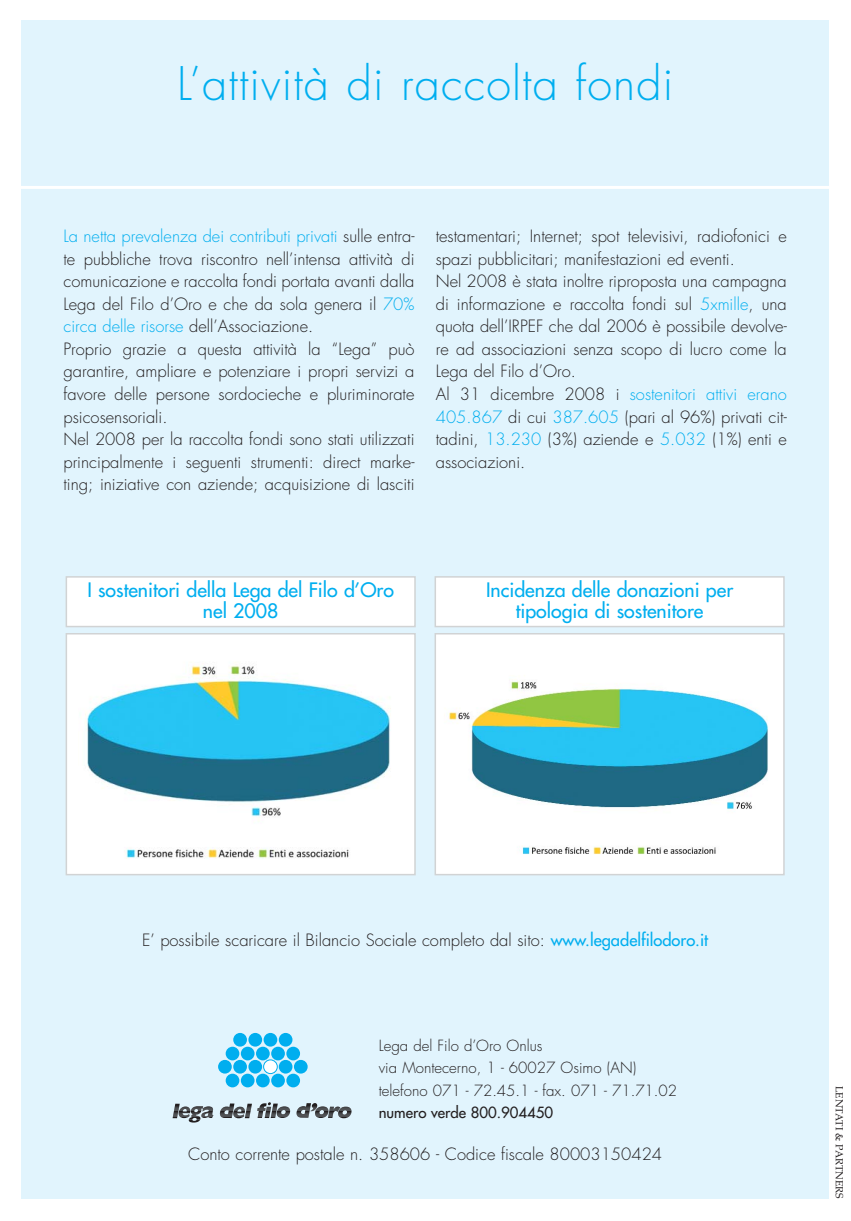
<style>
.page{position:relative;width:851px;height:1221px;background:#fff}
.page>*{position:absolute;margin:0;border:0;box-sizing:border-box;transform-origin:0 0}
.t1{font:300 45px "Futura";letter-spacing:.025em;color:#00aeef}
.t2{font:19.35px/20.4px "Futura";color:#00aeef;text-align:center}
.t3{font:300 16.5px/22.5px "Futura";color:#231f20}
.t4{font:300 15px/22.5px "Futura";color:#231f20}
.t5{font:15px "Futura";color:#231f20}
.t6{font:10.5px "Palatino";color:#231f20}
.s1{color:#00aeef}
.s2{font-weight:400;color:#00aeef}
</style>
<div class="page">
<div style="left:22px;top:20px;width:806px;height:1178px;background:#e1f4fd"></div>
<hr style="left:19px;top:186px;width:809px;height:3px;background:#fff">
<div style="left:218px;top:1059px;width:14px;height:14px;background:#00aeef;border-radius:50%"></div>
<div style="left:233px;top:1059px;width:14px;height:14px;background:#00aeef;border-radius:50%"></div>
<div style="left:248px;top:1059px;width:14px;height:14px;background:#00aeef;border-radius:50%"></div>
<div style="left:263px;top:1059px;width:14px;height:14px;background:#fff;border:1px solid #00aeef;border-radius:50%"></div>
<div style="left:279px;top:1059px;width:13px;height:14px;background:#00aeef;border-radius:50%"></div>
<div style="left:294px;top:1059px;width:13px;height:14px;background:#00aeef;border-radius:50%"></div>
<div style="left:226px;top:1073px;width:13px;height:14px;background:#00aeef;border-radius:50%"></div>
<div style="left:241px;top:1073px;width:13px;height:14px;background:#00aeef;border-radius:50%"></div>
<div style="left:256px;top:1073px;width:14px;height:14px;background:#00aeef;border-radius:50%"></div>
<div style="left:271px;top:1073px;width:14px;height:14px;background:#00aeef;border-radius:50%"></div>
<div style="left:286px;top:1073px;width:14px;height:14px;background:#00aeef;border-radius:50%"></div>
<div style="left:233px;top:1032px;width:14px;height:14px;background:#00aeef;border-radius:50%"></div>
<div style="left:248px;top:1032px;width:14px;height:14px;background:#00aeef;border-radius:50%"></div>
<div style="left:263px;top:1032px;width:14px;height:14px;background:#00aeef;border-radius:50%"></div>
<div style="left:279px;top:1032px;width:13px;height:14px;background:#00aeef;border-radius:50%"></div>
<div style="left:226px;top:1046px;width:13px;height:14px;background:#00aeef;border-radius:50%"></div>
<div style="left:241px;top:1046px;width:13px;height:14px;background:#00aeef;border-radius:50%"></div>
<div style="left:256px;top:1046px;width:14px;height:14px;background:#00aeef;border-radius:50%"></div>
<div style="left:271px;top:1046px;width:14px;height:14px;background:#00aeef;border-radius:50%"></div>
<div style="left:286px;top:1046px;width:14px;height:14px;background:#00aeef;border-radius:50%"></div>
<svg style="left:172px;top:1102px;width:179px;height:20px"></svg>
<div style="left:66px;top:633px;width:349px;height:241px;background:#fff"></div>
<img style="left:85px;top:662px;width:306px;height:197px">
<div style="left:66px;top:633px;width:349px;height:242px;border:2px solid #d1d3d4"></div>
<div style="left:66px;top:577px;width:349px;height:49px;background:#fff"></div>
<div style="left:66px;top:576px;width:349px;height:51px;border:2px solid #d1d3d4"></div>
<div style="left:435px;top:633px;width:348px;height:241px;background:#fff"></div>
<img style="left:449px;top:681px;width:319px;height:174px">
<div style="left:434px;top:633px;width:350px;height:242px;border:2px solid #d1d3d4"></div>
<div style="left:435px;top:577px;width:348px;height:49px;background:#fff"></div>
<div style="left:434px;top:576px;width:350px;height:51px;border:2px solid #d1d3d4"></div>
<h1 class="t1" style="left:177px;top:63px;width:497px">L’attività di raccolta fondi</h1>
<p class="t3" style="left:63px;top:226px;width:352px"><span class="s1">La netta prevalenza dei contributi privati</span> sulle entra&shy;te pubbliche trova riscontro nell’intensa attività di comunicazione e raccolta fondi portata avanti dalla Lega del Filo d’Oro e che da sola genera il <span class="s1">70% circa delle risorse</span> dell’Associazione.<br>Proprio grazie a questa attività la “Lega” può garantire, ampliare e potenziare i propri servizi a favore delle persone sordocieche e pluriminorate psicosensoriali.<br>Nel 2008 per la raccolta fondi sono stati utilizzati principalmente i seguenti strumenti: direct marke&shy;ting; iniziative con aziende; acquisizione di lasciti</p>
<p class="t3" style="left:435px;top:226px;width:352px">testamentari; Internet; spot televisivi, radiofonici e spazi pubblicitari; manifestazioni ed eventi.<br>Nel 2008 è stata inoltre riproposta una campagna di informazione e raccolta fondi sul <span class="s1">5xmille</span>, una quota dell’IRPEF che dal 2006 è possibile devolve&shy;re ad associazioni senza scopo di lucro come la Lega del Filo d’Oro.<br>Al 31 dicembre 2008 i <span class="s1">sostenitori attivi erano 405.867</span> di cui <span class="s1">387.605</span> (pari al 96%) privati cit&shy;tadini, <span class="s1">13.230</span> (3%) aziende e <span class="s1">5.032</span> (1%) enti e associazioni.</p>
<p class="t2" style="left:87px;top:581px;width:308px">I sostenitori della Lega del Filo d’Oro nel 2008</p>
<p class="t2" style="left:486px;top:581px;width:249px">Incidenza delle donazioni per tipologia di sostenitore</p>
<p class="t3" style="left:142px;top:930px;width:567px">E’ possibile scaricare il Bilancio Sociale completo dal sito: <span class="s2">www.legadelfilodoro.it</span></p>
<p class="t4" style="left:379px;top:1035px;width:300px">Lega del Filo d’Oro Onlus<br>via Montecerno, 1 - 60027 Osimo (AN) telefono 071 - 72.45.1 - fax. 071 - 71.71.02</p>
<p class="t5" style="left:379px;top:1105px;width:176px">numero verde 800.904450</p>
<p class="t3" style="left:188px;top:1144px;width:475px">Conto corrente postale n. 358606 - Codice fiscale 80003150424</p>
<p class="t6" style="left:843px;top:1085px;width:114px;rotate:90deg">LENTATI &amp; PARTNERS</p>
</div>
